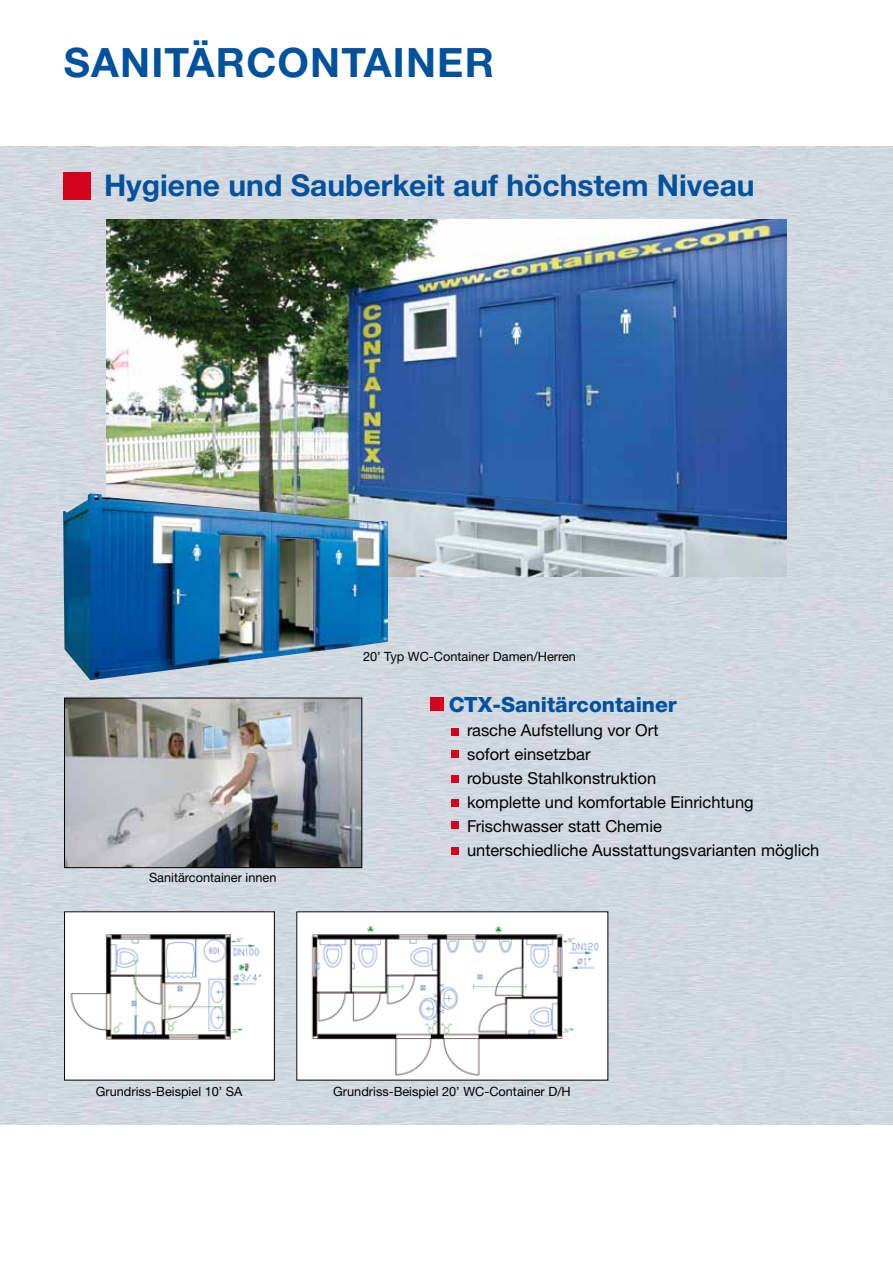
<style>
.page{position:relative;width:893px;height:1263px;background:#fff}
.page>*{position:absolute;margin:0;border:0;box-sizing:border-box;transform-origin:0 0}
.t1{font:700 40.5px "WALTER Helvetica 75";letter-spacing:.03em;color:#00519e}
.t2{font:700 30px "WALTER Helvetica 75";color:#00519e}
.t3{font:800 21px "WALTER Helvetica 85";color:#00519e}
.t4{font:16.5px/24px "WALTER Helvetica 55 Roman";color:#000}
.t5{font:12.75px "WALTER Helvetica 55 Roman";color:#000}
</style>
<div class="page">
<img style="left:0;top:146px;width:893px;height:978px">
<div style="left:65px;top:912px;width:209px;height:168px;background:#fff"></div>
<div style="left:64px;top:911px;width:211px;height:169px;border:1px solid #000"></div>
<div style="left:297px;top:912px;width:311px;height:168px;background:#fff"></div>
<div style="left:64px;top:172px;width:27px;height:27px;background:#d4021d"></div>
<div style="left:430px;top:697px;width:14px;height:14px;background:#d4021d"></div>
<div style="left:451px;top:728px;width:8px;height:7px;background:#d4021d"></div>
<div style="left:451px;top:750px;width:8px;height:8px;background:#d4021d"></div>
<div style="left:451px;top:775px;width:8px;height:8px;background:#d4021d"></div>
<div style="left:451px;top:799px;width:8px;height:7px;background:#d4021d"></div>
<div style="left:451px;top:821px;width:8px;height:8px;background:#d4021d"></div>
<div style="left:451px;top:847px;width:8px;height:7px;background:#d4021d"></div>
<img style="left:311px;top:925px;width:288px;height:151px">
<img style="left:70px;top:934px;width:192px;height:106px">
<img style="left:107px;top:220px;width:679px;height:356px">
<img style="left:63px;top:493px;width:325px;height:187px">
<img style="left:66px;top:700px;width:294px;height:166px">
<div style="left:64px;top:698px;width:298px;height:170px;border:1px solid #000"></div>
<h1 class="t1" style="left:64px;top:38px;width:432px">SANITÄRCONTAINER</h1>
<h2 class="t2" style="left:104px;top:167px;width:652px">Hygiene und Sauberkeit auf höchstem Niveau</h2>
<p class="t5" style="left:149px;top:870px;width:129px">Sanitärcontainer innen</p>
<p class="t5" style="left:363px;top:648px;width:214px">20’ Typ WC-Container Damen/Herren</p>
<p class="t3" style="left:449px;top:692px;width:230px">CTX-Sanitärcontainer</p>
<p class="t4" style="left:467px;top:718px;width:354px">rasche Aufstellung vor Ort<br>sofort einsetzbar<br>robuste Stahlkonstruktion<br>komplette und komfortable Einrichtung<br>Frischwasser statt Chemie<br>unterschiedliche Ausstattungsvarianten möglich</p>
<p class="t5" style="left:96px;top:1083px;width:148px">Grundriss-Beispiel 10’ SA</p>
<p class="t5" style="left:333px;top:1083px;width:239px">Grundriss-Beispiel 20’ WC-Container D/H</p>
</div>
